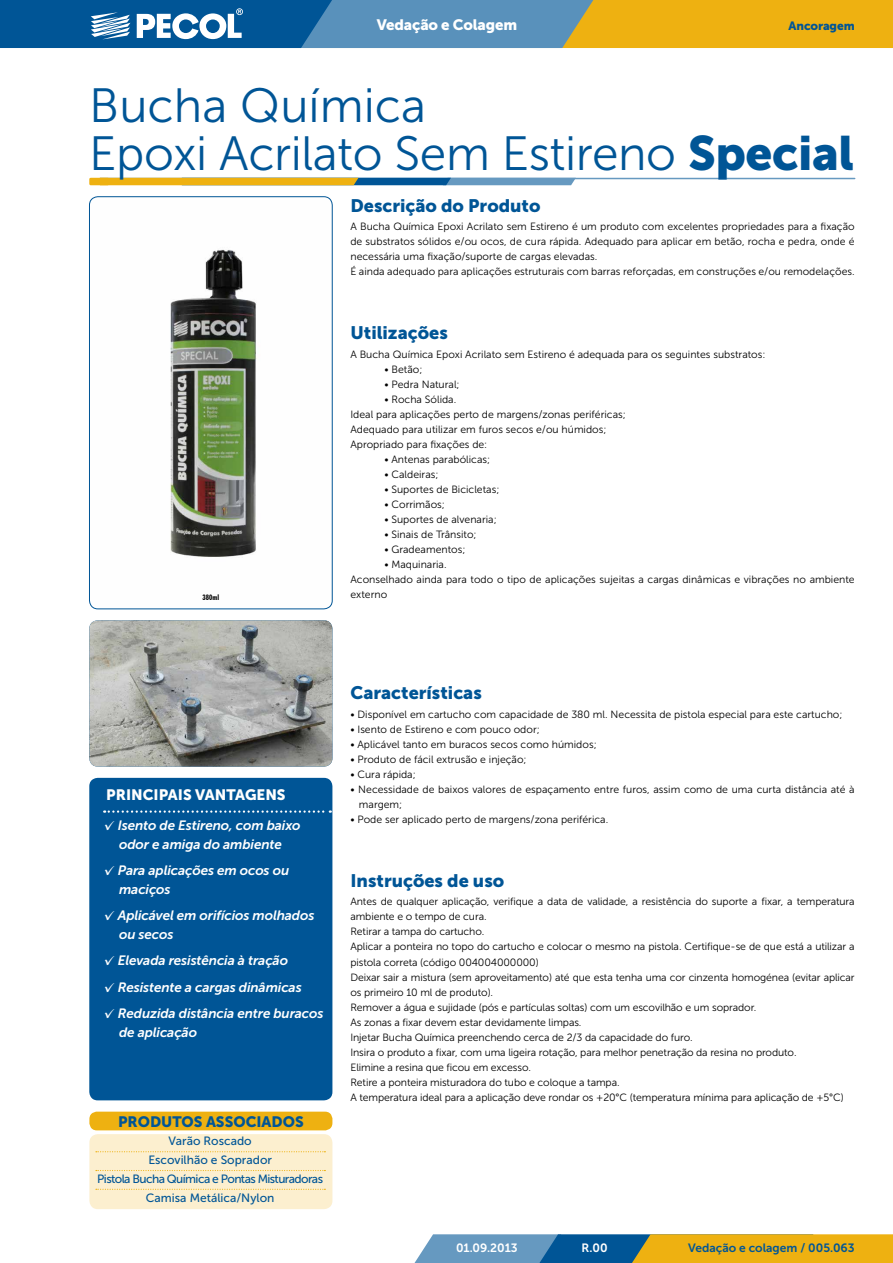
<style>
.page{position:relative;width:893px;height:1263px;background:#fff}
.page>*{position:absolute;margin:0;border:0;box-sizing:border-box;transform-origin:0 0}
.t1{font:48px/48.8px "Museo Sans 300";letter-spacing:-.01em;color:#005596}
.t2{font:18px "Museo Sans 900";color:#005596}
.t3{font:15px "Museo Sans 900";letter-spacing:-.01em;color:#fff}
.t4{font:15px "Museo Sans 900";color:#005596}
.t5{font:italic 13.5px/18.8px "Museo Sans 700";letter-spacing:-.01em;color:#fff}
.t6{font:12px/18.8px "Museo Sans 500";color:#005596;text-align:center}
.t7{font:12px "Museo Sans 700";color:#005596}
.t8{font:12px "Museo Sans 700";color:#fff}
.t9{font:12px "Museo Sans 900";color:#005596}
.t10{font:10.5px/15px "Museo Sans 300";color:#000}
.t11{font:700 condensed 7.5px "Futura BT";color:#000}
.s1{font-family:"Museo Sans 900"}
.s2{font-family:"PF Handbook Pro";font-style:normal}
</style>
<div class="page">
<svg style="left:0;top:0;width:893px;height:48px;background:#7a8f76"></svg>
<svg style="left:414px;top:1234px;width:479px;height:29px;background:#9d9b5e"></svg>
<hr style="left:100px;top:178px;width:755px;height:1px;background:#6699c0">
<svg style="left:109px;top:178px;width:467px;height:7px;background:#9a985b"></svg>
<div style="left:89px;top:178px;width:20px;height:7px;background:#eeb111;border-radius:2px"></div>
<div style="left:89px;top:778px;width:243px;height:322px;background:#005596;border-radius:9px"></div>
<img style="left:89px;top:620px;width:243px;height:147px">
<svg style="left:104px;top:810px;width:227px;height:3px"></svg>
<div style="left:89px;top:1112px;width:243px;height:18px;background:#eeb111;border-radius:8px"></div>
<div style="left:89px;top:1134px;width:243px;height:75px;background:#fcefcf;border-radius:9px"></div>
<svg style="left:96px;top:1151px;width:229px;height:1px"></svg>
<svg style="left:96px;top:1170px;width:229px;height:1px"></svg>
<svg style="left:96px;top:1189px;width:229px;height:1px"></svg>
<img style="left:89px;top:197px;width:243px;height:412px">
<div style="left:89px;top:197px;width:243px;height:412px;border:1px solid #005596;border-radius:9px"></div>
<h3 class="t3" style="left:377px;top:16px;width:142px">Vedação e Colagem</h3>
<p class="t9" style="left:789px;top:19px;width:68px">Ancoragem</p>
<h1 class="t1" style="left:89px;top:81px;width:766px">Bucha Química<br>Epoxi Acrilato Sem Estireno <span class="s1">Special</span></h1>
<h2 class="t2" style="left:350px;top:195px;width:192px">Descrição do Produto</h2>
<p class="t10" style="left:350px;top:219px;width:506px">A Bucha Química Epoxi Acrilato sem Estireno é um produto com excelentes propriedades para a fixação de substratos sólidos e/ou ocos, de cura rápida. Adequado para aplicar em betão, rocha e pedra, onde é necessária uma fixação/suporte de cargas elevadas.<br>É ainda adequado para aplicações estruturais com barras reforçadas, em construções e/ou remodelações.</p>
<p class="t11" style="left:203px;top:592px;width:18px">380ml</p>
<h2 class="t2" style="left:350px;top:322px;width:99px">Utilizações</h2>
<p class="t10" style="left:350px;top:347px;width:417px">A Bucha Química Epoxi Acrilato sem Estireno é adequada para os seguintes substratos:</p>
<p class="t10" style="left:384px;top:362px;width:39px">• Betão;</p>
<p class="t10" style="left:384px;top:377px;width:77px">• Pedra Natural;</p>
<p class="t10" style="left:350px;top:392px;width:277px;text-indent:34px">• Rocha Sólida.<br>Ideal para aplicações perto de margens/zonas periféricas; Adequado para utilizar em furos secos e/ou húmidos; Apropriado para fixações de:</p>
<p class="t10" style="left:384px;top:452px;width:107px">• Antenas parabólicas;</p>
<p class="t10" style="left:384px;top:467px;width:56px">• Caldeiras;</p>
<p class="t10" style="left:384px;top:482px;width:117px">• Suportes de Bicicletas;</p>
<p class="t10" style="left:384px;top:497px;width:62px">• Corrimãos;</p>
<p class="t10" style="left:384px;top:512px;width:114px">• Suportes de alvenaria;</p>
<p class="t10" style="left:384px;top:527px;width:94px">• Sinais de Trânsito;</p>
<p class="t10" style="left:384px;top:542px;width:83px">• Gradeamentos;</p>
<p class="t10" style="left:350px;top:557px;width:506px;text-indent:34px">• Maquinaria.<br>Aconselhado ainda para todo o tipo de aplicações sujeitas a cargas dinâmicas e vibrações no ambiente externo</p>
<h3 class="t3" style="left:106px;top:786px;width:181px">Principais Vantagens</h3>
<p class="t5" style="left:104px;top:816px;width:198px;text-align:center"><span class="s2">✓</span> Isento de Estireno, com baixo odor e amiga do ambiente</p>
<p class="t5" style="left:119px;top:861px;width:172px;text-indent:-15px"><span class="s2">✓</span> Para aplicações em ocos ou maciços</p>
<p class="t5" style="left:119px;top:906px;width:197px;text-indent:-15px"><span class="s2">✓</span> Aplicável em orifícios molhados ou secos</p>
<p class="t5" style="left:104px;top:951px;width:185px"><span class="s2">✓</span> Elevada resistência à tração</p>
<p class="t5" style="left:104px;top:977px;width:199px"><span class="s2">✓</span> Resistente a cargas dinâmicas</p>
<p class="t5" style="left:119px;top:1004px;width:206px;text-indent:-15px"><span class="s2">✓</span> Reduzida distância entre buracos de aplicação</p>
<h3 class="t4" style="left:118px;top:1113px;width:187px">Produtos Associados</h3>
<p class="t6" style="left:97px;top:1132px;width:227px">Varão Roscado<br>Escovilhão e Soprador<br>Pistola Bucha Química e Pontas Misturadoras<br>Camisa Metálica/Nylon</p>
<h2 class="t2" style="left:350px;top:682px;width:133px">Características</h2>
<p class="t10" style="left:350px;top:707px;width:494px">• Disponível em cartucho com capacidade de 380 ml. Necessita de pistola especial para este cartucho;</p>
<p class="t10" style="left:350px;top:722px;width:191px">• Isento de Estireno e com pouco odor;</p>
<p class="t10" style="left:350px;top:737px;width:248px">• Aplicável tanto em buracos secos como húmidos;</p>
<p class="t10" style="left:350px;top:752px;width:178px">• Produto de fácil extrusão e injeção;</p>
<p class="t10" style="left:350px;top:767px;width:67px">• Cura rápida;</p>
<p class="t10" style="left:359px;top:782px;width:497px;text-indent:-9px">• Necessidade de baixos valores de espaçamento entre furos, assim como de uma curta distância até à margem;</p>
<p class="t10" style="left:350px;top:812px;width:259px">• Pode ser aplicado perto de margens/zona periférica.</p>
<h2 class="t2" style="left:350px;top:870px;width:155px">I nstruções de uso</h2>
<p class="t10" style="left:350px;top:894px;width:506px">Antes de qualquer aplicação, verifique a data de validade, a resistência do suporte a fixar, a temperatura ambiente e o tempo de cura.<br>Retirar a tampa do cartucho.<br>Aplicar a ponteira no topo do cartucho e colocar o mesmo na pistola. Certifique-se de que está a utilizar a pistola correta (código 004004000000)<br>Deixar sair a mistura (sem aproveitamento) até que esta tenha uma cor cinzenta homogénea (evitar aplicar os primeiro 10 ml de produto).<br>Remover a água e sujidade (pós e partículas soltas) com um escovilhão e um soprador.<br>As zonas a fixar devem estar devidamente limpas.<br>Injetar Bucha Química preenchendo cerca de 2/3 da capacidade do furo.<br>Insira o produto a fixar, com uma ligeira rotação, para melhor penetração da resina no produto.<br>Elimine a resina que ficou em excesso.<br>Retire a ponteira misturadora do tubo e coloque a tampa.<br>A temperatura ideal para a aplicação deve rondar os +20°C (temperatura mínima para aplicação de +5°C)</p>
<p class="t8" style="left:456px;top:1241px;width:63px">01.09.2013</p>
<p class="t8" style="left:582px;top:1241px;width:27px">R.00</p>
<p class="t7" style="left:688px;top:1241px;width:168px">Vedação e colagem / 005.063</p>
</div>
